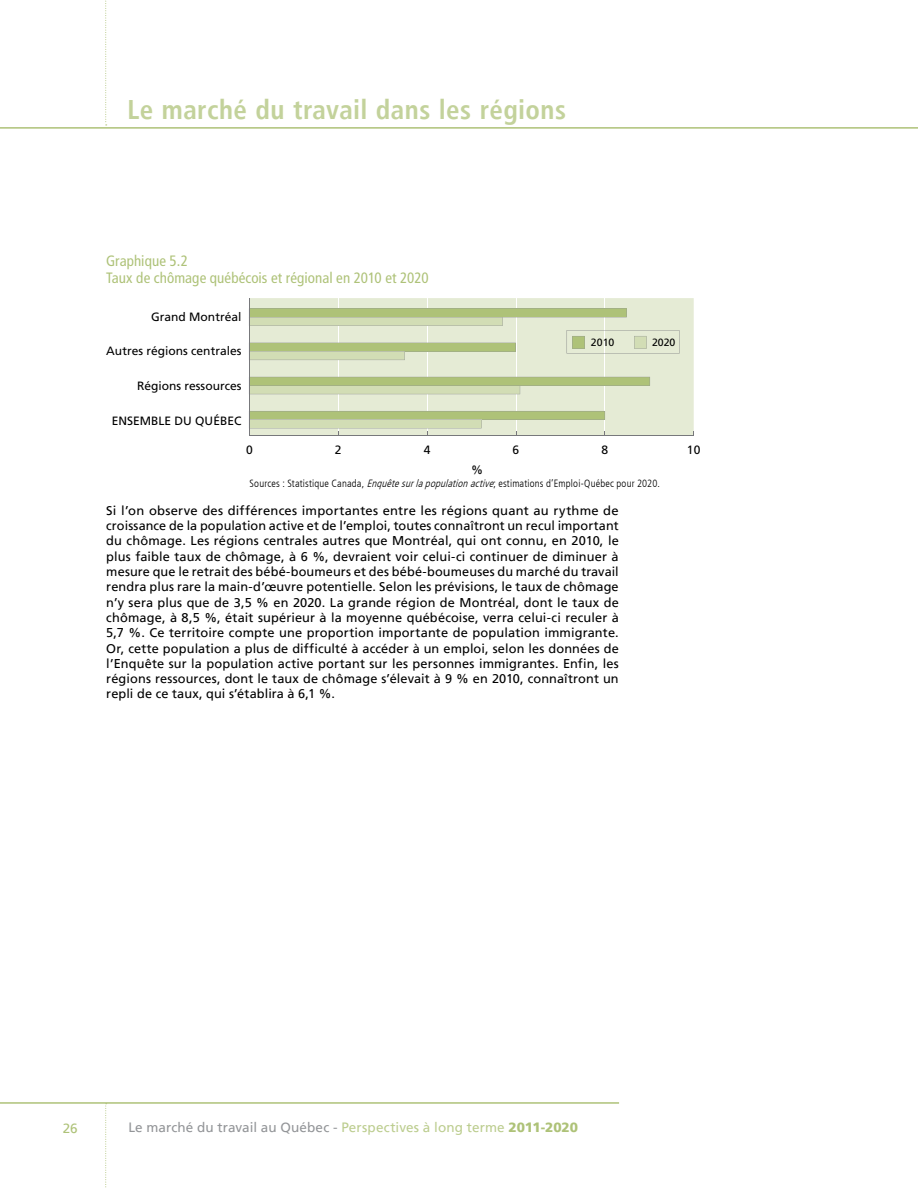
<style>
.page{position:relative;width:918px;height:1188px;background:#fff}
.page>*{position:absolute;margin:0;border:0;box-sizing:border-box;transform-origin:0 0}
.t1{font:700 condensed 27px "Frutiger LT";letter-spacing:.015em;color:#c3d29b}
.t2{font:condensed 15px/16.5px "Frutiger LT";letter-spacing:.005em;color:#aec278}
.t3{font:13.5px "Frutiger LT";letter-spacing:.01em;color:#939598}
.t4{font:13.5px "Frutiger LT";color:#aec278}
.t5{font:12.75px/15.3px "Frutiger LT";letter-spacing:.005em;color:#000;text-align:justify}
.t6{font:12px "Frutiger LT";color:#000}
.t7{font:300 condensed 10.5px "Frutiger LT";letter-spacing:.015em;color:#000}
.t8{font:10.5px "Frutiger LT";color:#000}
.s1{font-style:italic}
.s2{color:#bccd8f}
.s3{font-weight:900;color:#aec278}
</style>
<div class="page">
<svg style="left:105px;top:0;width:2px;height:126px"></svg>
<hr style="left:0;top:127px;width:918px;height:2px;background:#aec278">
<svg style="left:105px;top:1104px;width:2px;height:84px"></svg>
<hr style="left:0;top:1102px;width:619px;height:2px;background:#aec278">
<div style="left:250px;top:298px;width:444px;height:138px;background:#e5ebd5"></div>
<hr style="left:427px;top:298px;width:1px;height:138px;background:#fff">
<hr style="left:516px;top:298px;width:1px;height:138px;background:#fff">
<hr style="left:605px;top:298px;width:1px;height:138px;background:#fff">
<hr style="left:339px;top:298px;width:1px;height:138px;background:#fff">
<svg style="left:250px;top:377px;width:400px;height:17px"></svg>
<hr style="left:249px;top:298px;width:1px;height:138px;background:#77787b">
<svg style="left:250px;top:411px;width:356px;height:24px"></svg>
<hr style="left:249px;top:435px;width:445px;height:1px;background:#77787b">
<svg style="left:250px;top:309px;width:429px;height:51px"></svg>
<h1 class="t1" style="left:128px;top:93px;width:440px">Le marché du travail dans les régions</h1>
<p class="t2" style="left:106px;top:253px;width:324px">Graphique 5.2<br>Taux de chômage québécois et régional en 2010 et 2020</p>
<p class="t6" style="left:151px;top:309px;width:92px">Grand Montréal</p>
<p class="t6" style="left:106px;top:344px;width:137px">Autres régions centrales</p>
<p class="t6" style="left:137px;top:379px;width:106px">Régions ressources</p>
<p class="t6" style="left:112px;top:413px;width:131px">ENSEMBLE DU QUÉBEC</p>
<p class="t8" style="left:591px;top:337px;width:25px">2010</p>
<p class="t8" style="left:652px;top:337px;width:25px">2020</p>
<p class="t6" style="left:246px;top:443px;width:8px">0</p>
<p class="t6" style="left:335px;top:443px;width:8px">2</p>
<p class="t6" style="left:424px;top:443px;width:8px">4</p>
<p class="t6" style="left:513px;top:443px;width:8px">6</p>
<p class="t6" style="left:601px;top:443px;width:8px">8</p>
<p class="t6" style="left:687px;top:443px;width:15px">10</p>
<p class="t6" style="left:471px;top:463px;width:14px">%</p>
<p class="t7" style="left:250px;top:477px;width:412px">Sources : Statistique Canada, <span class="s1">Enquêtesurlapopulationactive</span>; estimations d’Emploi-Québec pour 2020.</p>
<p class="t5" style="left:106px;top:503px;width:514px">Si l’on observe des différences importantes entre les régions quant au rythme de croissance de la population active et de l’emploi, toutes connaîtront un recul important du chômage. Les régions centrales autres que Montréal, qui ont connu, en 2010, le plus faible taux de chômage, à 6 %, devraient voir celui-ci continuer de diminuer à mesure que le retrait des bébé-boumeurs et des bébé-boumeuses du marché du travail rendra plus rare la main-d’œuvre potentielle. Selon les prévisions, le taux de chômage n’y sera plus que de 3,5 % en 2020. La grande région de Montréal, dont le taux de chômage, à 8,5 %, était supérieur à la moyenne québécoise, verra celui-ci reculer à 5,7 %. Ce territoire compte une proportion importante de population immigrante.<br>Or, cette population a plus de difficulté à accéder à un emploi, selon les données de l’Enquête sur la population active portant sur les personnes immigrantes. Enfin, les régions ressources, dont le taux de chômage s’élevait à 9 % en 2010, connaîtront un repli de ce taux, qui s’établira à 6,1 %.</p>
<p class="t4" style="left:63px;top:1120px;width:16px">26</p>
<p class="t3" style="left:128px;top:1120px;width:451px">Le marché du travail au Québec - <span class="s2">Perspectives à long terme</span> <span class="s3">2011-2020</span></p>
</div>
